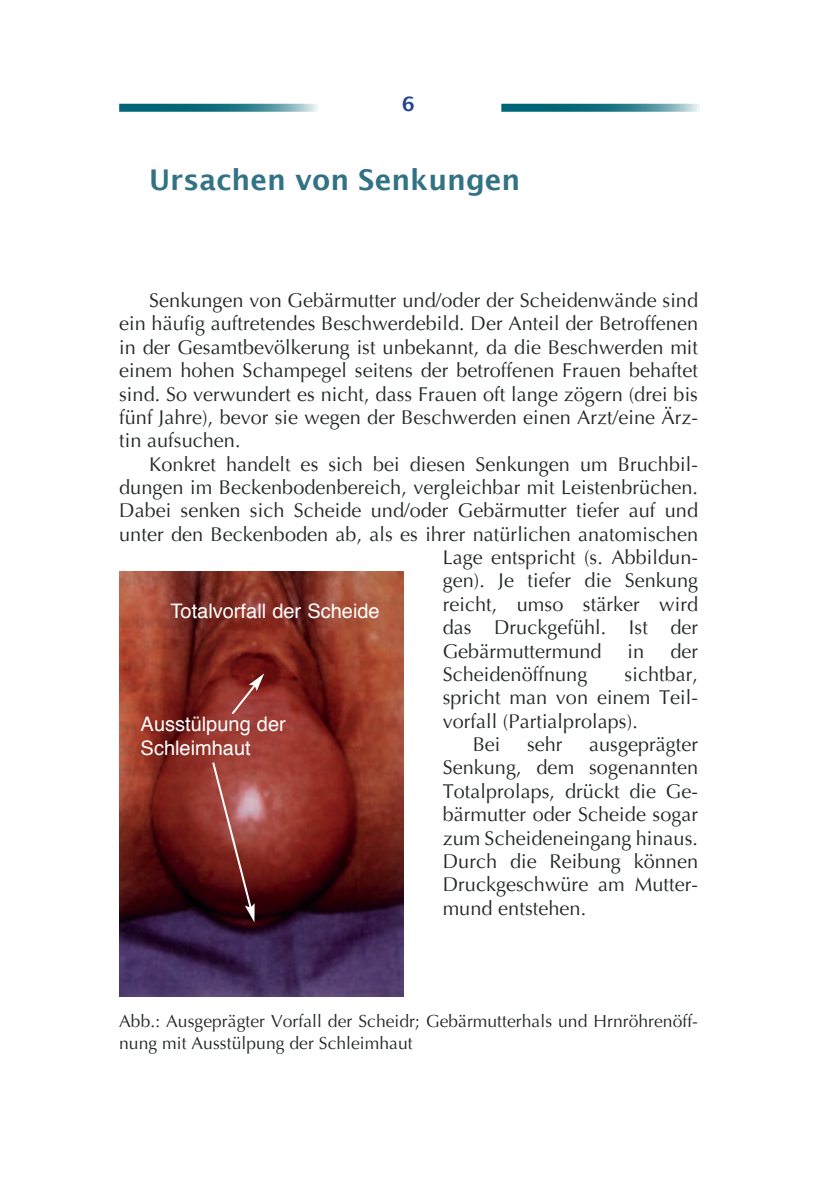
<style>
.page{position:relative;width:840px;height:1191px;background:#fff}
.page>*{position:absolute;margin:0;border:0;box-sizing:border-box;transform-origin:0 0}
.t1{font:600 28.6px "Lucida Sans";color:#327285}
.t2{font:20px/24px "Helvetica";color:#fff}
.t3{font:19.8px/23.4px "Optima";letter-spacing:.005em;color:#242829;text-align:justify}
.t4{font:600 19.8px "Lucida Sans";color:#25408f}
.t5{font:17.4px/21.4px "Optima";letter-spacing:.005em;color:#242829}
</style>
<div class="page">
<svg style="left:119px;top:104px;width:198px;height:8px;background:#368593"></svg>
<svg style="left:501px;top:104px;width:198px;height:8px;background:#368593"></svg>
<svg style="left:119px;top:571px;width:285px;height:426px;background:#742e2f"></svg>
<p class="t4" style="left:402px;top:93px;width:14px">6</p>
<h1 class="t1" style="left:149px;top:164px;width:372px">Ursachen von Senkungen</h1>
<p class="t3" style="left:119px;top:289px;width:580px;text-indent:30px">Senkungen von Gebärmutter und/oder der Scheidenwände sind ein häufig auftretendes Beschwerdebild. Der Anteil der Betroffenen in der Gesamtbevölkerung ist unbekannt, da die Beschwerden mit einem hohen Schampegel seitens der betroffenen Frauen behaftet sind. So verwundert es nicht, dass Frauen oft lange zögern (drei bis fünf Jahre), bevor sie wegen der Beschwerden einen Arzt/eine Ärz&shy;tin aufsuchen.</p>
<p class="t3" style="left:149px;top:452px;width:550px">Konkret handelt es sich bei diesen Senkungen um Bruchbil-</p>
<p class="t3" style="left:119px;top:476px;width:580px">dungen im Beckenbodenbereich, vergleichbar mit Leistenbrüchen.</p>
<p class="t3" style="left:119px;top:499px;width:580px">Dabei senken sich Scheide und/oder Gebärmutter tiefer auf und</p>
<p class="t3" style="left:119px;top:522px;width:580px">unter den Beckenboden ab, als es ihrer natürlichen anatomischen</p>
<p class="t3" style="left:442px;top:546px;width:257px">Lage entspricht (s. Abbildun-</p>
<p class="t3" style="left:442px;top:569px;width:257px">gen). Je tiefer die Senkung</p>
<p class="t3" style="left:442px;top:593px;width:257px">reicht, umso stärker wird</p>
<p class="t3" style="left:442px;top:616px;width:257px">das Druckgefühl. Ist der</p>
<p class="t3" style="left:442px;top:639px;width:160px">Gebärmuttermund</p>
<p class="t3" style="left:627px;top:639px;width:18px">in</p>
<p class="t3" style="left:670px;top:639px;width:29px">der</p>
<p class="t3" style="left:442px;top:663px;width:146px">Scheidenöffnung</p>
<p class="t3" style="left:624px;top:663px;width:75px">sichtbar,</p>
<p class="t3" style="left:442px;top:686px;width:257px">spricht man von einem Teil-</p>
<p class="t3" style="left:442px;top:709px;width:196px">vorfall (Partialprolaps).</p>
<p class="t3" style="left:472px;top:733px;width:29px">Bei</p>
<p class="t3" style="left:526px;top:733px;width:37px">sehr</p>
<p class="t2" style="left:170px;top:598px;width:210px">Totalvorfall der Scheide</p>
<p class="t2" style="left:141px;top:711px;width:147px">Ausstülpung der<br>Schleimhaut</p>
<p class="t3" style="left:442px;top:733px;width:257px;text-indent:146px">ausgeprägter Senkung, dem sogenannten Totalprolaps, drückt die Ge&shy;bärmutter oder Scheide sogar zum Scheideneingang hinaus.<br>Durch die Reibung können Druckgeschwüre am Mutter&shy;mund entstehen.</p>
<p class="t5" style="left:119px;top:1011px;width:580px">Abb.: Ausgeprägter Vorfall der Scheidr; Gebärmutterhals und Hrnröhrenöff&shy;nung mit Ausstülpung der Schleimhaut</p>
</div>
